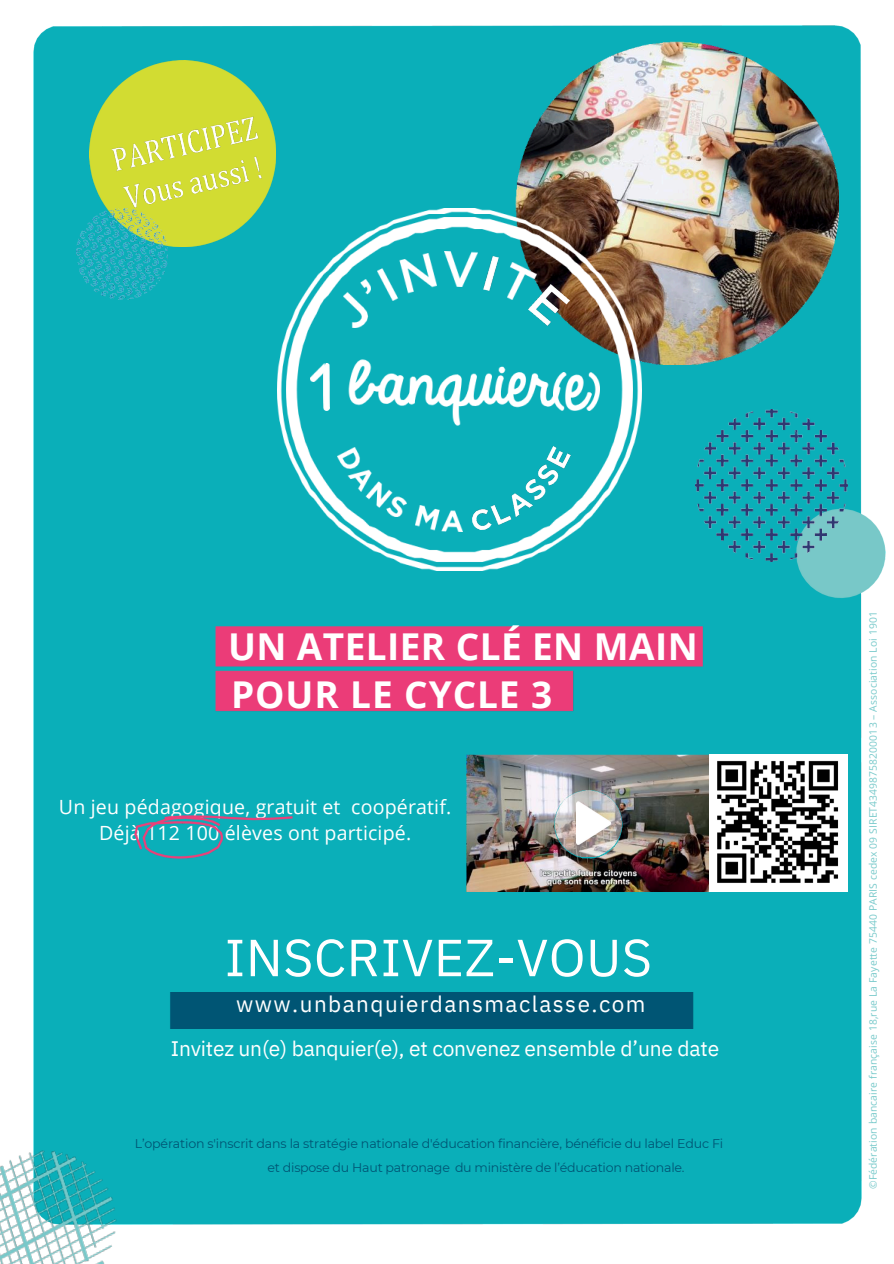
<style>
.page{position:relative;width:894px;height:1264px;background:#fff}
.page>*{position:absolute;margin:0;border:0;box-sizing:border-box;transform-origin:0 0}
.t1{font:52.05px "IBM Plex Sans";letter-spacing:.01em;color:#fff}
.t2{font:700 37.05px "Open Sans";letter-spacing:.01em;color:#fff}
.t3{font:22.5px "IBM Plex Sans";letter-spacing:.065em;color:#fff}
.t4{font:21px "IBM Plex Sans";letter-spacing:-.01em;color:#fff}
.t5{font:19.65px/26.4px "Open Sans";letter-spacing:.01em;color:#fff;text-align:center}
.t6{font:12.6px "Montserrat";letter-spacing:-.015em;color:#005574}
.t7{font:10.35px "Open Sans";letter-spacing:.01em;color:#79cacb}
</style>
<div class="page">
<div style="left:33px;top:25px;width:853px;height:1200px;background:#0aafb9"></div>
<img style="left:695px;top:410px;width:152px;height:151px">
<img style="left:515px;top:41px;width:323px;height:323px">
<img style="left:277px;top:208px;width:364px;height:362px">
<img style="left:337px;top:447px;width:69px;height:69px">
<img style="left:472px;top:447px;width:98px;height:82px">
<img style="left:553px;top:372px;width:46px;height:38px">
<img style="left:323px;top:363px;width:7px;height:47px">
<img style="left:310px;top:364px;width:15px;height:18px">
<img style="left:0;top:1119px;width:147px;height:144px">
<img style="left:89px;top:60px;width:186px;height:187px">
<img style="left:76px;top:208px;width:92px;height:92px">
<img style="left:103px;top:108px;width:166px;height:108px">
<img style="left:210px;top:618px;width:498px;height:100px">
<img style="left:126px;top:806px;width:175px;height:61px">
<img style="left:466px;top:754px;width:381px;height:137px">
<img style="left:554px;top:789px;width:67px;height:67px">
<img style="left:576px;top:801px;width:34px;height:43px">
<img style="left:717px;top:760px;width:122px;height:124px">
<div style="left:169px;top:992px;width:524px;height:36px;background:#005574"></div>
<p class="t2" style="left:228px;top:620px;width:471px">UN ATELIER CLÉ EN MAIN</p>
<p class="t2" style="left:231px;top:669px;width:322px">POUR LE CYCLE 3</p>
<p class="t5" style="left:59px;top:792px;width:394px">Un jeu pédagogique, gratuit et coopératif.<br>Déjà 112 100 élèves ont participé.</p>
<p class="t1" style="left:224px;top:922px;width:429px">INSCRIVEZ-VOUS</p>
<p class="t3" style="left:236px;top:989px;width:411px">www.unbanquierdansmaclasse.com</p>
<p class="t4" style="left:171px;top:1033px;width:549px">Invitez un(e) banquier(e), et convenez ensemble d’une date</p>
<p class="t6" style="left:135px;top:1136px;width:589px">L’opération s'inscrit dans la stratégie nationale d'éducation financière, bénéficie du label Educ Fi</p>
<p class="t6" style="left:267px;top:1160px;width:418px">et dispose du Haut patronage du ministère de l’éducation nationale.</p>
<p class="t7" style="left:865px;top:1189px;width:579px;rotate:-90deg">©Fédération bancaire française 18,rue La Fayette 75440 PARIS cedex 09 SIRET43498758200013 – Association Loi 1901</p>
</div>
